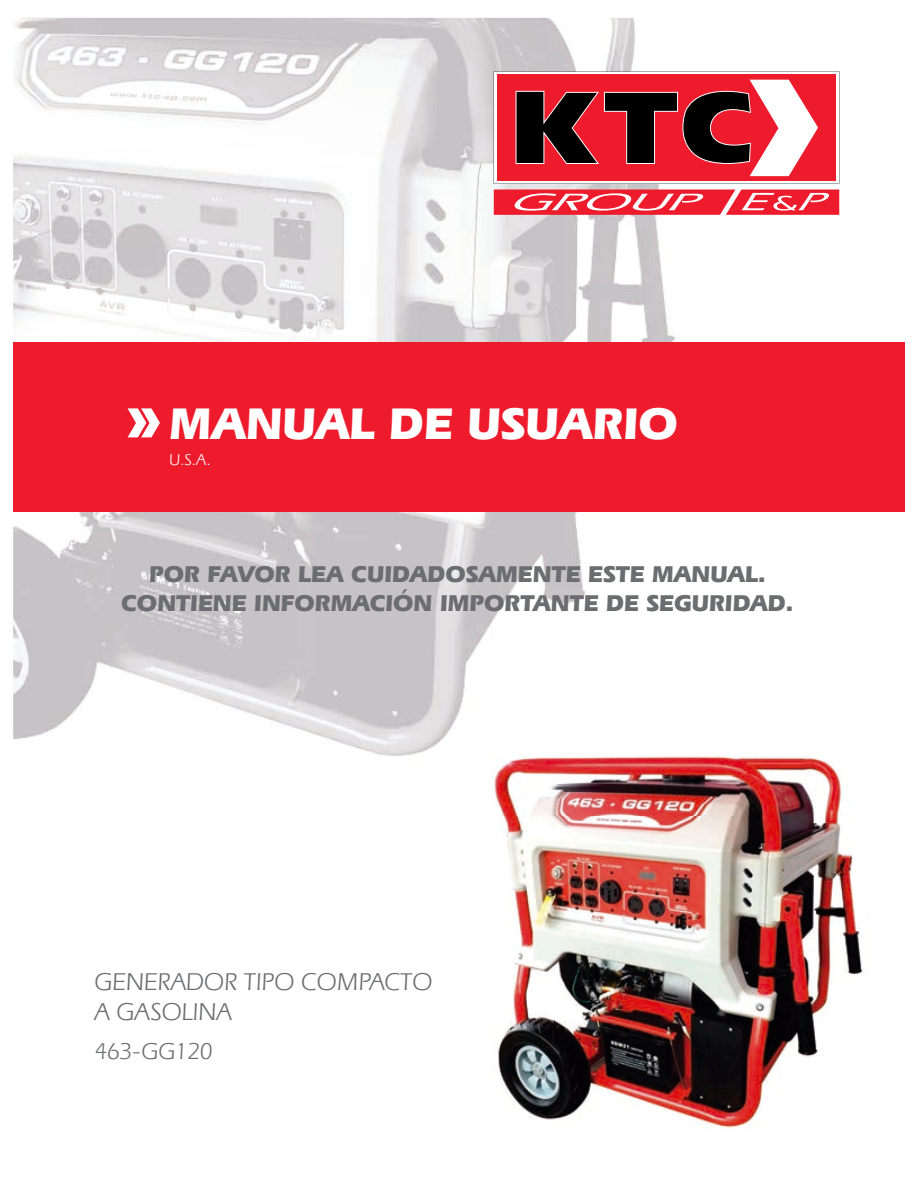
<style>
.page{position:relative;width:918px;height:1188px;background:#fff}
.page>*{position:absolute;margin:0;border:0;box-sizing:border-box;transform-origin:0 0}
.t1{font:700 46.5px "Eras IT Cby BT";color:#fff}
.t2{font:25.5px/30.6px "Eras IT Cby BT";color:#6c6d70}
.t3{font:700 24px/28.8px "Eras IT Cby BT";color:#6c6d70;text-align:center}
.t4{font:24px "Eras IT Cby BT";color:#6c6d70}
.t5{font:16.5px "Eras IT Cby BT";color:#fff}
</style>
<div class="page">
<img style="left:13px;top:18px;width:723px;height:738px">
<svg style="left:494px;top:71px;width:346px;height:113px"></svg>
<svg style="left:494px;top:190px;width:345px;height:25px;background:#f14754"></svg>
<div style="left:13px;top:342px;width:892px;height:170px;background:#ee1b2c"></div>
<svg style="left:128px;top:408px;width:32px;height:29px"></svg>
<img style="left:498px;top:757px;width:365px;height:371px">
<img style="left:458px;top:734px;width:282px;height:82px">
<h1 class="t1" style="left:170px;top:394px;width:510px">MANUAL DE USUARIO</h1>
<p class="t5" style="left:169px;top:450px;width:43px">U.S.A.</p>
<p class="t3" style="left:121px;top:560px;width:674px">POR FAVOR LEA CUIDADOSAMENTE ESTE MANUAL.<br>CONTIENE INFORMACIÓN IMPORTANTE DE SEGURIDAD.</p>
<p class="t2" style="left:94px;top:966px;width:340px">GENERADOR TIPO COMPACTO<br>A GASOLINA</p>
<p class="t4" style="left:95px;top:1037px;width:119px">463-GG120</p>
</div>
